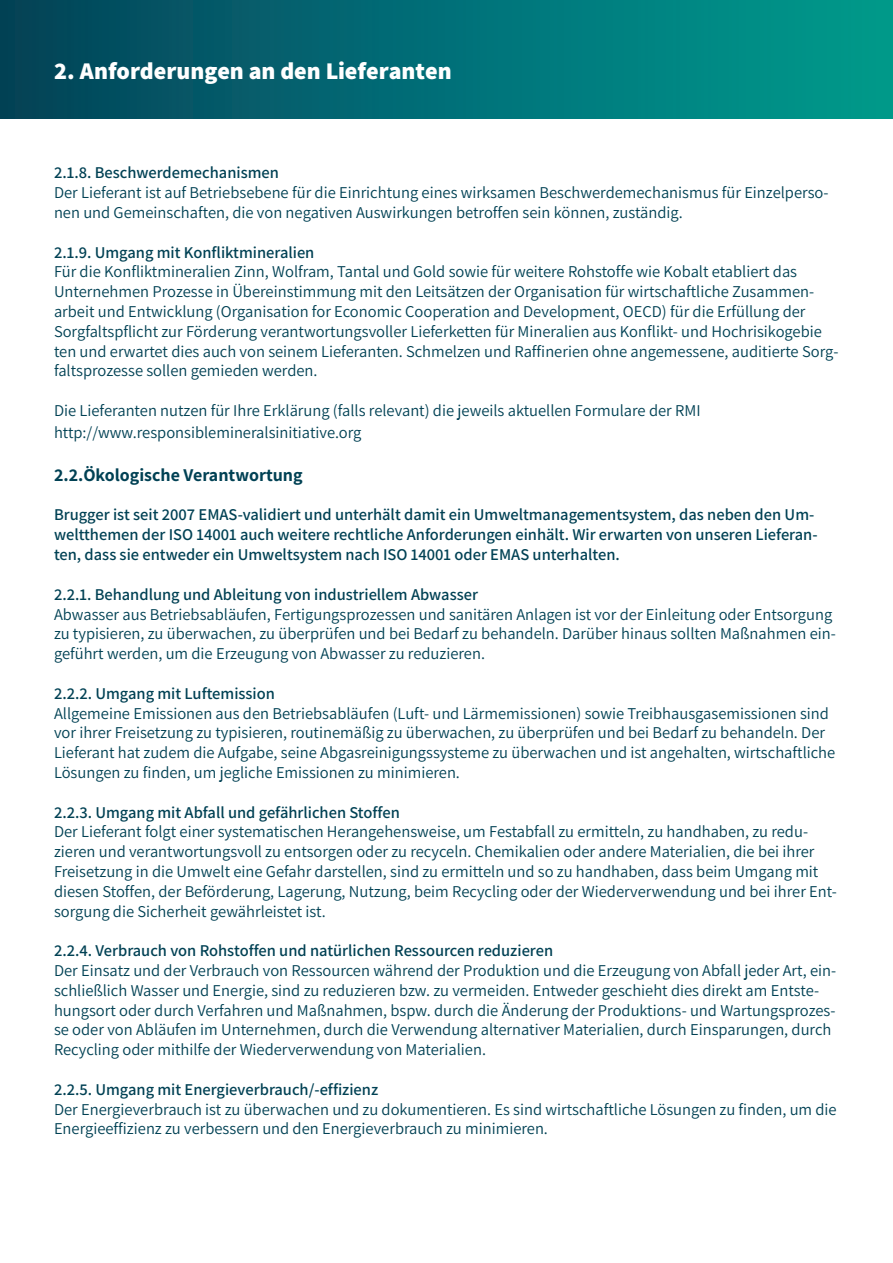
<style>
.page{position:relative;width:893px;height:1263px;background:#fff}
.page>*{position:absolute;margin:0;border:0;box-sizing:border-box;transform-origin:0 0}
.t1{font:800 24px "Assistant";color:#fff}
.t2{font:700 18px "Assistant";color:#014154}
.t3{font:16.5px/19.8px "Assistant";color:#014154}
.t4{font:600 16.5px/19.8px "Assistant";color:#014154}
</style>
<div class="page">
<div style="left:0;top:0;width:893px;height:118px;background:linear-gradient(to right,#04435b,#009c90)"></div>
<h1 class="t1" style="left:54px;top:55px;width:399px">2. Anforderungen an den Lieferanten</h1>
<p class="t4" style="left:54px;top:162px;width:226px">2.1.8. Beschwerdemechanismen</p>
<p class="t3" style="left:54px;top:182px;width:776px">Der Lieferant ist auf Betriebsebene für die Einrichtung eines wirksamen Beschwerdemechanismus für Einzelperso&shy;nen und Gemeinschaften, die von negativen Auswirkungen betroffen sein können, zuständig.</p>
<p class="t4" style="left:54px;top:241px;width:262px">2.1.9. Umgang mit Konfliktmineralien</p>
<p class="t3" style="left:54px;top:261px;width:786px">Für die Konfliktmineralien Zinn, Wolfram, Tantal und Gold sowie für weitere Rohstoffe wie Kobalt etabliert das Unternehmen Prozesse in Übereinstimmung mit den Leitsätzen der Organisation für wirtschaftliche Zusammen&shy;arbeit und Entwicklung (Organisation for Economic Cooperation and Development, OECD) für die Erfüllung der Sorgfaltspflicht zur Förderung verantwortungsvoller Lieferketten für Mineralien aus Konflikt- und Hochrisikogebie ten und erwartet dies auch von seinem Lieferanten. Schmelzen und Raffinerien ohne angemessene, auditierte Sorg&shy;faltsprozesse sollen gemieden werden.</p>
<p class="t3" style="left:54px;top:399px;width:648px;line-height:21.6px">Die Lieferanten nutzen für Ihre Erklärung (falls relevant) die jeweils aktuellen Formulare der RMI http://www.responsiblemineralsinitiative.org</p>
<p class="t2" style="left:54px;top:462px;width:250px">2.2.Ökologische Verantwortung</p>
<p class="t4" style="left:54px;top:504px;width:765px">Brugger ist seit 2007 EMAS-validiert und unterhält damit ein Umweltmanagementsystem, das neben den Um&shy;weltthemen der ISO 14001 auch weitere rechtliche Anforderungen einhält. Wir erwarten von unseren Lieferan&shy;ten, dass sie entweder ein Umweltsystem nach ISO 14001 oder EMAS unterhalten.</p>
<p class="t4" style="left:54px;top:583px;width:425px">2.2.1. Behandlung und Ableitung von industriellem Abwasser</p>
<p class="t3" style="left:54px;top:603px;width:783px">Abwasser aus Betriebsabläufen, Fertigungsprozessen und sanitären Anlagen ist vor der Einleitung oder Entsorgung zu typisieren, zu überwachen, zu überprüfen und bei Bedarf zu behandeln. Darüber hinaus sollten Maßnahmen ein&shy;geführt werden, um die Erzeugung von Abwasser zu reduzieren.</p>
<p class="t4" style="left:54px;top:682px;width:222px">2.2.2. Umgang mit Luftemission</p>
<p class="t3" style="left:54px;top:702px;width:783px">Allgemeine Emissionen aus den Betriebsabläufen (Luft- und Lärmemissionen) sowie Treibhausgasemissionen sind vor ihrer Freisetzung zu typisieren, routinemäßig zu überwachen, zu überprüfen und bei Bedarf zu behandeln. Der Lieferant hat zudem die Aufgabe, seine Abgasreinigungssysteme zu überwachen und ist angehalten, wirtschaftliche Lösungen zu finden, um jegliche Emissionen zu minimieren.</p>
<p class="t4" style="left:54px;top:801px;width:347px">2.2.3. Umgang mit Abfall und gefährlichen Stoffen</p>
<p class="t3" style="left:54px;top:821px;width:784px">Der Lieferant folgt einer systematischen Herangehensweise, um Festabfall zu ermitteln, zu handhaben, zu redu&shy;zieren und verantwortungsvoll zu entsorgen oder zu recyceln. Chemikalien oder andere Materialien, die bei ihrer Freisetzung in die Umwelt eine Gefahr darstellen, sind zu ermitteln und so zu handhaben, dass beim Umgang mit diesen Stoffen, der Beförderung, Lagerung, Nutzung, beim Recycling oder der Wiederverwendung und bei ihrer Ent&shy;sorgung die Sicherheit gewährleistet ist.</p>
<p class="t4" style="left:54px;top:940px;width:501px">2.2.4. Verbrauch von Rohstoffen und natürlichen Ressourcen reduzieren</p>
<p class="t3" style="left:54px;top:960px;width:784px">Der Einsatz und der Verbrauch von Ressourcen während der Produktion und die Erzeugung von Abfall jeder Art, ein&shy;schließlich Wasser und Energie, sind zu reduzieren bzw. zu vermeiden. Entweder geschieht dies direkt am Entste&shy;hungsort oder durch Verfahren und Maßnahmen, bspw. durch die Änderung der Produktions- und Wartungsprozes&shy;se oder von Abläufen im Unternehmen, durch die Verwendung alternativer Materialien, durch Einsparungen, durch Recycling oder mithilfe der Wiederverwendung von Materialien.</p>
<p class="t4" style="left:54px;top:1078px;width:326px">2.2.5. Umgang mit Energieverbrauch/-effizienz</p>
<p class="t3" style="left:54px;top:1098px;width:784px">Der Energieverbrauch ist zu überwachen und zu dokumentieren. Es sind wirtschaftliche Lösungen zu finden, um die<br>Energieeffizienz zu verbessern und den Energieverbrauch zu minimieren.</p>
</div>
